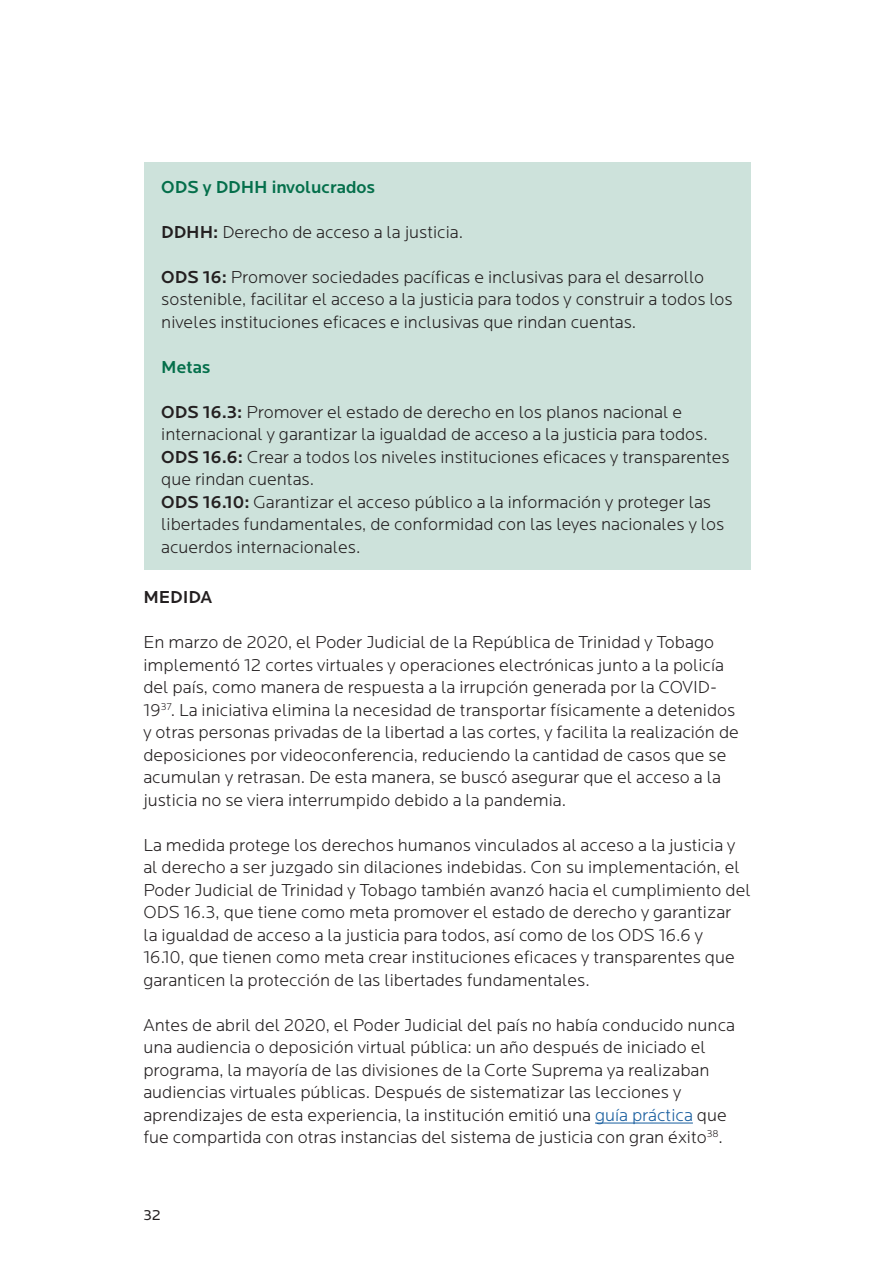
<style>
.page{position:relative;width:893px;height:1263px;background:#fff}
.page>*{position:absolute;margin:0;border:0;box-sizing:border-box;transform-origin:0 0}
.Normal_text_new{font:300 18px/22.5px "Locator";color:#231f20}
.Normal_text_new-2{font:500 18px "Locator";color:#046f4b}
.Normal_text_new-3{font:500 18px "Locator";color:#231f20}
.t1{font:15px "Locator";color:#231f20}
.s1{font-weight:500}
.s2{color:#175d9e}
</style>
<div class="page">
<hr style="left:595px;top:1123px;width:98px;height:1px;background:#175d9e">
<div style="left:144px;top:162px;width:607px;height:408px;background:#cde2db"></div>
<p class="Normal_text_new-2" style="left:161px;top:176px;width:215px">ODS y DDHH involucrados</p>
<p class="Normal_text_new" style="left:161px;top:221px;width:303px"><span class="s1">DDHH:</span> Derecho de acceso a la justicia.</p>
<p class="Normal_text_new" style="left:161px;top:266px;width:573px"><span class="s1">ODS 16:</span> Promover sociedades pacíficas e inclusivas para el desarrollo sostenible, facilitar el acceso a la justicia para todos y construir a todos los niveles instituciones eficaces e inclusivas que rindan cuentas.</p>
<p class="Normal_text_new-2" style="left:161px;top:356px;width:51px">Metas</p>
<p class="Normal_text_new" style="left:161px;top:401px;width:548px"><span class="s1">ODS 16.3:</span> Promover el estado de derecho en los planos nacional e internacional y garantizar la igualdad de acceso a la justicia para todos.</p>
<p class="Normal_text_new" style="left:161px;top:446px;width:570px"><span class="s1">ODS 16.6:</span> Crear a todos los niveles instituciones eficaces y transparentes que rindan cuentas.</p>
<p class="Normal_text_new" style="left:161px;top:491px;width:564px"><span class="s1">ODS 16.10:</span> Garantizar el acceso público a la información y proteger las libertades fundamentales, de conformidad con las leyes nacionales y los acuerdos internacionales.</p>
<p class="Normal_text_new-3" style="left:143px;top:587px;width:70px">MEDIDA</p>
<p class="Normal_text_new" style="left:143px;top:631px;width:597px">En marzo de 2020, el Poder Judicial de la República de Trinidad y Tobago implementó 12 cortes virtuales y operaciones electrónicas junto a la policía del país, como manera de respuesta a la irrupción generada por la COVID-19<sup>37</sup>. La iniciativa elimina la necesidad de transportar físicamente a detenidos y otras personas privadas de la libertad a las cortes, y facilita la realización de deposiciones por videoconferencia, reduciendo la cantidad de casos que se acumulan y retrasan. De esta manera, se buscó asegurar que el acceso a la justicia no se viera interrumpido debido a la pandemia.</p>
<p class="Normal_text_new" style="left:143px;top:834px;width:609px">La medida protege los derechos humanos vinculados al acceso a la justicia y al derecho a ser juzgado sin dilaciones indebidas. Con su implementación, el Poder Judicial de Trinidad y Tobago también avanzó hacia el cumplimiento del ODS 16.3, que tiene como meta promover el estado de derecho y garantizar<br>la igualdad de acceso a la justicia para todos, así como de los ODS 16.6 y<br>16.10, que tienen como meta crear instituciones eficaces y transparentes que garanticen la protección de las libertades fundamentales.</p>
<p class="Normal_text_new" style="left:143px;top:1014px;width:593px">Antes de abril del 2020, el Poder Judicial del país no había conducido nunca una audiencia o deposición virtual pública: un año después de iniciado el programa, la mayoría de las divisiones de la Corte Suprema ya realizaban audiencias virtuales públicas. Después de sistematizar las lecciones y aprendizajes de esta experiencia, la institución emitió una <span class="s2">guía práctica</span> que fue compartida con otras instancias del sistema de justicia con gran éxito<sup>38</sup>.</p>
<p class="t1" style="left:143px;top:1207px;width:19px">32</p>
</div>
